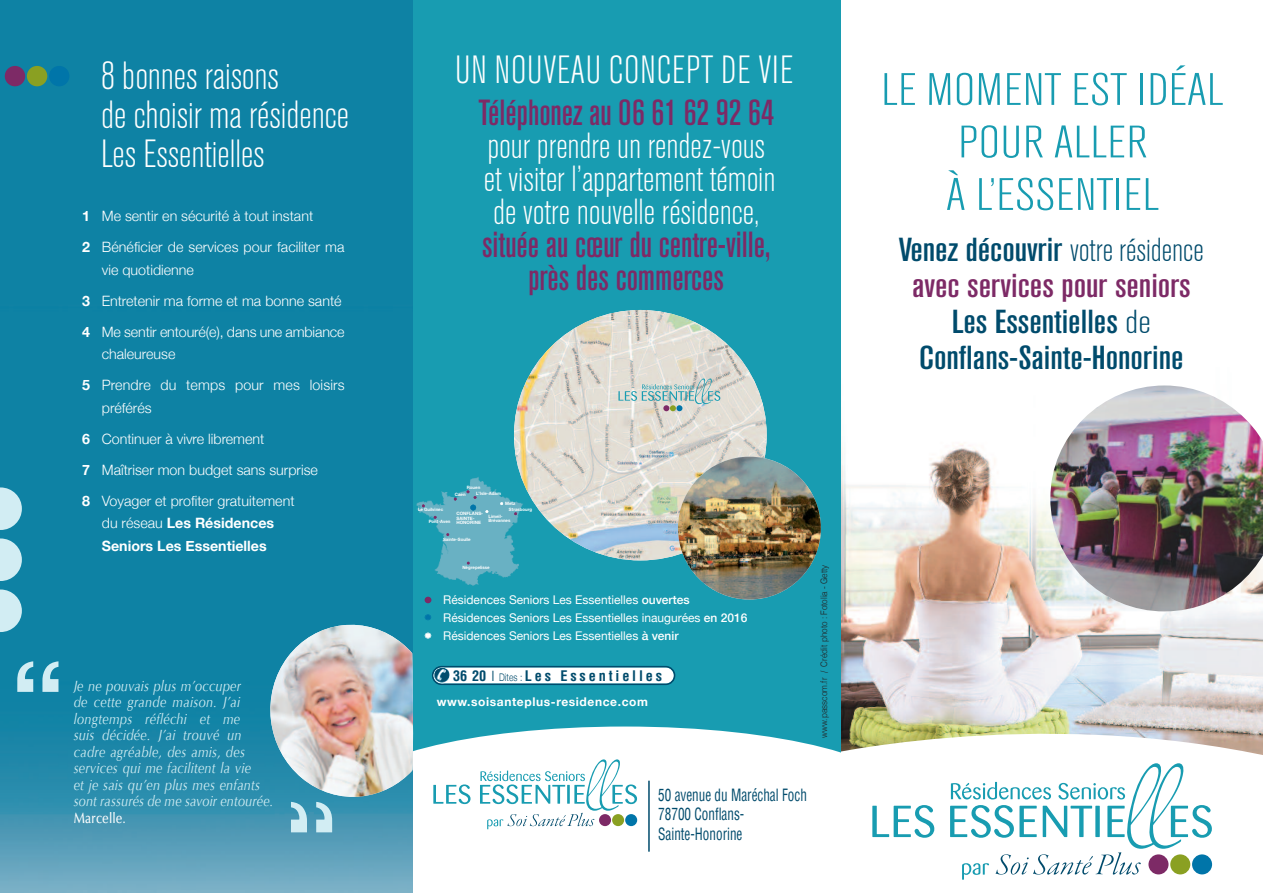
<style>
.page{position:relative;width:1263px;height:893px;background:#fff}
.page>*{position:absolute;margin:0;border:0;box-sizing:border-box;transform-origin:0 0}
.t1{font:120px "Helvetica";color:#d2edf3;scale:1.28 1}
.t2{font:300 condensed 45px/52.5px "Akzidenz Grotesk Pro";letter-spacing:.01em;color:#189cb1;text-align:center;scale:1.2 1}
.t3{font:300 condensed 39px/39px "Akzidenz Grotesk Pro";color:#fff}
.t4{font:300 condensed 39px "Akzidenz Grotesk Pro";letter-spacing:.02em;color:#fff}
.t5{font:300 condensed 36px/33px "Akzidenz Grotesk Pro";color:#fff}
.t6{font:500 condensed 36px/33px "Akzidenz Grotesk Pro";color:#7d2a66;text-align:center}
.t7{font:500 condensed 33px/36px "Akzidenz Grotesk Pro";color:#004b6c;text-align:center;scale:1.2 1}
.t8{font:condensed 16.5px/19.5px "Helvetica";color:#004b6c;scale:.8 1}
.t9{font:italic 15px/16.5px "Optima";letter-spacing:.015em;color:#d2edf3;scale:.85 1}
.t10{font:300 14.25px/31px "Helvetica Neue";color:#fff}
.t11{font:700 14.25px/22.5px "Helvetica Neue";color:#fff}
.t12{font:700 condensed 14.25px "Helvetica";letter-spacing:.2em;color:#004b6c}
.t13{font:12px/17.7px "Helvetica Neue";color:#fff}
.t14{font:700 12px "Helvetica Neue";letter-spacing:.05em;color:#fff}
.t15{font:300 9px "Helvetica";color:#231f20;scale:.9 1}
.t16{font:700 4.5px/4.5px "Helvetica Neue";color:#fff}
.s1{font-weight:700}
.s2{font-weight:300}
.s3{font-weight:500;font-style:normal;color:#fff}
.s4{font-weight:500;font-style:normal;font-size:13.5px;color:#fff}
.s5{font-weight:500}
.s6{font-family:"Helvetica Neue";font-weight:300;font-stretch:normal}
.s7{font-family:"Helvetica Neue";font-weight:300;font-stretch:normal;font-size:10.5px}
.s8{color:#7d2a66}
</style>
<div class="page">
<img style="left:840px;top:292px;width:423px;height:463px">
<div style="left:412px;top:0;width:428px;height:834px;background:#189cb1"></div>
<div style="left:345px;top:726px;width:560px;height:143px;background:#fff;border-radius:50%"></div>
<img style="left:0;top:0;width:412px;height:893px">
<svg style="left:0;top:487px;width:22px;height:43px"></svg>
<svg style="left:0;top:538px;width:22px;height:43px"></svg>
<svg style="left:0;top:589px;width:22px;height:43px"></svg>
<svg style="left:433px;top:759px;width:205px;height:71px"></svg>
<hr style="left:648px;top:781px;width:2px;height:71px;background:#004b6c">
<div style="left:5px;top:66px;width:20px;height:20px;background:#7d2a66;border-radius:50%"></div>
<div style="left:27px;top:66px;width:20px;height:20px;background:#8aa022;border-radius:50%"></div>
<div style="left:49px;top:66px;width:20px;height:20px;background:#0075a9;border-radius:50%"></div>
<svg style="left:432px;top:666px;width:243px;height:19px"></svg>
<img style="left:434px;top:668px;width:17px;height:15px;border-radius:50%">
<img style="left:1050px;top:385px;width:213px;height:226px">
<svg style="left:872px;top:805px;width:62px;height:33px"></svg>
<svg style="left:950px;top:763px;width:262px;height:117px"></svg>
<img style="left:416px;top:477px;width:107px;height:109px">
<div style="left:470px;top:504px;width:6px;height:7px;border:1px solid #0075a9;border-radius:50%"></div>
<svg style="left:466px;top:490px;width:11px;height:9px"></svg>
<svg style="left:425px;top:597px;width:6px;height:6px"></svg>
<svg style="left:425px;top:614px;width:6px;height:6px"></svg>
<svg style="left:425px;top:633px;width:6px;height:6px"></svg>
<img style="left:514px;top:310px;width:253px;height:250px;border-radius:50%">
<img style="left:678px;top:457px;width:143px;height:142px;border-radius:50%">
<svg style="left:618px;top:378px;width:102px;height:33px"></svg>
<img style="left:268px;top:623px;width:146px;height:209px">
<h3 class="t3" style="left:101px;top:59px;width:249px">8 bonnes raisons<br>de choisir ma résidence<br>Les Essentielles</h3>
<p class="t10" style="left:82px;top:200px;width:264px"><span class="s1">1</span> Me sentir en sécurité à tout instant<br><span class="s1">2</span> Bénéficier de services pour faciliter ma</p>
<p class="t10" style="left:82px;top:254px;width:264px;text-indent:20px">vie quotidienne<br><span class="s1">3</span> Entretenir ma forme et ma bonne santé<br><span class="s1">4</span> Me sentir entouré(e), dans une ambiance</p>
<p class="t10" style="left:82px;top:338px;width:264px;text-indent:20px">chaleureuse<br><span class="s1">5</span> Prendre du temps pour mes loisirs</p>
<p class="t10" style="left:82px;top:392px;width:237px;text-indent:20px">préférés<br><span class="s1">6</span> Continuer à vivre librement<br><span class="s1">7</span> Maîtriser mon budget sans surprise<br><span class="s1">8</span> Voyager et profiter gratuitement</p>
<p class="t11" style="left:102px;top:511px;width:174px"><span class="s2">du réseau</span> les résidences seniors les essentielles</p>
<h1 class="t1" style="left:11px;top:656px;width:41px">“</h1>
<p class="t9" style="left:74px;top:677px;width:236px">Je ne pouvais plus m’occuper<br>de cette grande maison. J’ai longtemps réfléchi et me<br>suis décidée. J’ai trouvé un cadre agréable, des amis, des services qui me facilitent la vie<br>et je sais qu’en plus mes enfants sont rassurés de me savoir entourée.<br><span class="s3">Marcelle</span><span class="s4">.</span></p>
<h3 class="t4" style="left:455px;top:56px;width:339px">UN NOUVEAU CONCEPT DE VIE</h3>
<h3 class="t6" style="left:478px;top:98px;width:297px">Téléphonez au 06 61 62 92 64</h3>
<h3 class="t5" style="left:484px;top:131px;width:293px">pour prendre un rendez-vous et visiter l’appartement témoin de votre nouvelle résidence,</h3>
<h3 class="t6" style="left:482px;top:230px;width:290px">située au cœur du centre-ville, près des commerces</h3>
<p class="t16" style="left:467px;top:485px;width:15px">Rouen</p>
<p class="t16" style="left:476px;top:492px;width:26px">L’Isle-Adam</p>
<p class="t16" style="left:488px;top:514px;width:24px">Limeil-<br>Brévannes</p>
<p class="t16" style="left:455px;top:493px;width:12px">Caen</p>
<p class="t16" style="left:505px;top:501px;width:12px">Metz</p>
<p class="t16" style="left:418px;top:508px;width:27px">Le Guilvinec</p>
<p class="t16" style="left:509px;top:508px;width:25px">Strasbourg</p>
<p class="t16" style="left:456px;top:511px;width:28px">conflans&shy;sainte-</p>
<p class="t16" style="left:429px;top:519px;width:23px">Pont-Aven</p>
<p class="t16" style="left:456px;top:520px;width:26px">honorine</p>
<p class="t16" style="left:443px;top:537px;width:29px">Sainte-Soulle</p>
<p class="t16" style="left:462px;top:566px;width:29px">Nègrepelisse</p>
<p class="t13" style="left:443px;top:591px;width:306px">Résidences Seniors Les Essentielles <span class="s5">ouvertes<br></span>Résidences Seniors Les Essentielles inaugurées <span class="s5">en 2016<br></span>Résidences Seniors Les Essentielles <span class="s5">à venir</span></p>
<p class="t12" style="left:453px;top:667px;width:211px">36 20 <span class="s6">I</span> <span class="s7">Dites:</span>Les Essentielles</p>
<p class="t14" style="left:437px;top:695px;width:213px">www.soisanteplus-residence.com</p>
<p class="t15" style="left:820px;top:738px;width:194px;rotate:-90deg">www.passcom.fr / Crédit photo : Fotolia - Getty</p>
<p class="t8" style="left:658px;top:785px;width:187px">50 avenue du Maréchal Foch<br>78700 Conflans-<br>Sainte-Honorine</p>
<h2 class="t2" style="left:881px;top:66px;width:287px">LE MOMENT EST IDÉAL<br>POUR ALLER<br>À L’ESSENTIEL</h2>
<h3 class="t7" style="left:899px;top:233px;width:256px">Venez découvrir <span class="s2">votre résidence </span><span class="s8">avec services pour seniors<br></span>Les Essentielles <span class="s2">de<br></span>Conflans-Sainte-Honorine</h3>
</div>
